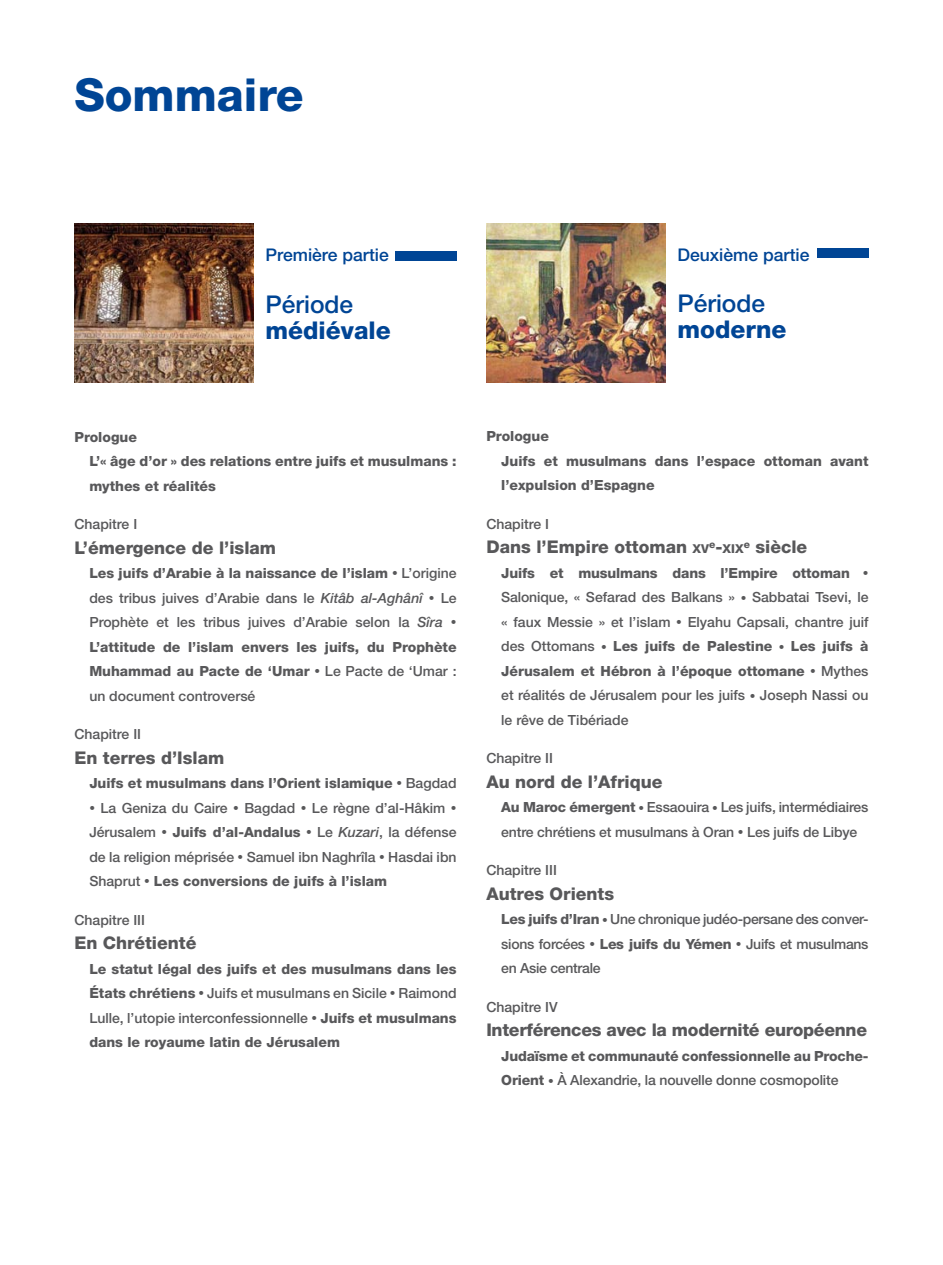
<style>
.page{position:relative;width:943px;height:1265px;background:#fff}
.page>*{position:absolute;margin:0;border:0;box-sizing:border-box;transform-origin:0 0}
.t1{font:800 45.5px "Helvetica Neue LT Std";color:#004595}
.t2{font:800 24.5px "Helvetica Neue LT Std";color:#004595}
.t3{font:500 24.5px "Helvetica Neue LT Std";color:#004595}
.t4{font:800 17.5px "Helvetica Neue LT Std";color:#58585a}
.t5{font:500 17.5px "Helvetica Neue LT Std";color:#004595}
.t6{font:500 14px/24.5px "Helvetica Neue LT Std";color:#58585a;text-align:justify}
.t7{font:800 14px/24.5px "Helvetica Neue LT Std";color:#58585a}
.t8{font:800 12.25px "Helvetica Neue LT Std";color:#58585a}
.s1{font-weight:800}
.s2{font-size:11.38px}
.s3{font-style:italic}
.s4{font-weight:500;font-size:11.38px}
.s5{font-weight:500}
.s6{font-size:12.25px}
.s7{font-size:17.5px}
</style>
<div class="page">
<img style="left:74px;top:223px;width:179px;height:159px">
<img style="left:486px;top:223px;width:179px;height:159px">
<div style="left:395px;top:252px;width:61px;height:9px;background:#004595"></div>
<div style="left:817px;top:249px;width:51px;height:9px;background:#004595"></div>
<h1 class="t1" style="left:74px;top:68px;width:231px">Sommaire</h1>
<p class="t5" style="left:265px;top:244px;width:125px">Première partie</p>
<h2 class="t3" style="left:265px;top:289px;width:89px">Période</h2>
<h2 class="t2" style="left:265px;top:315px;width:127px">médiévale</h2>
<p class="t5" style="left:677px;top:244px;width:133px">Deuxième partie</p>
<h2 class="t3" style="left:677px;top:289px;width:89px">Période</h2>
<h2 class="t2" style="left:677px;top:315px;width:110px">moderne</h2>
<p class="t7" style="left:89px;top:424px;width:369px;text-indent:-15px">Prologue<br>L’« âge d’or » des relations entre juifs et musulmans : mythes et réalités</p>
<p class="t6" style="left:74px;top:512px;width:64px">Chapitre I</p>
<p class="t4" style="left:74px;top:537px;width:203px">L’émergence de l’islam</p>
<p class="t6" style="left:89px;top:561px;width:369px"><span class="s1">Les juifs d’Arabie à la naissance de l’islam</span> <span class="s2">•</span> L’origine des tribus juives d’Arabie dans le <span class="s3">Kitâb al-Aghânî</span> <span class="s2">•</span> Le Prophète et les tribus juives d’Arabie selon la <span class="s3">Sîra</span> <span class="s2">• </span><span class="s1">L’attitude de l’islam envers les juifs, du Prophète Muhammad au Pacte de ‘Umar</span> <span class="s2">•</span> Le Pacte de ‘Umar : un document controversé</p>
<p class="t6" style="left:74px;top:722px;width:68px">Chapitre II</p>
<p class="t4" style="left:74px;top:747px;width:151px">En terres d’Islam</p>
<p class="t7" style="left:89px;top:771px;width:369px">Juifs et musulmans dans l’Orient islamique <span class="s4">•</span> <span class="s5">Bagdad</span></p>
<p class="t6" style="left:89px;top:795px;width:369px"><span class="s2">•</span> La Geniza du Caire <span class="s2">•</span> Bagdad <span class="s2">•</span> Le règne d’al-Hâkim <span class="s2">• </span>Jérusalem <span class="s2">•</span> <span class="s1">Juifs d’al-Andalus</span> <span class="s2">•</span> Le <span class="s3">Kuzari</span>, la défense de la religion méprisée <span class="s2">•</span> Samuel ibn Naghrîla <span class="s2">•</span> Hasdai ibn Shaprut <span class="s2">•</span> <span class="s1">Les conversions de juifs à l’islam</span></p>
<p class="t6" style="left:74px;top:907px;width:72px">Chapitre III</p>
<p class="t4" style="left:74px;top:933px;width:123px">En Chrétienté</p>
<p class="t7" style="left:89px;top:956px;width:369px;text-align:justify">Le statut légal des juifs et des musulmans dans les États chrétiens <span class="s4">•</span> <span class="s5">Juifs et musulmans en Sicile</span> <span class="s4">•</span> <span class="s5">Raimond Lulle, l’utopie interconfessionnelle</span> <span class="s4">•</span> Juifs et musulmans dans le royaume latin de Jérusalem</p>
<p class="t7" style="left:501px;top:424px;width:369px;text-indent:-15px">Prologue<br>Juifs et musulmans dans l’espace ottoman avant l’expulsion d’Espagne</p>
<p class="t6" style="left:486px;top:512px;width:64px">Chapitre I</p>
<p class="t4" style="left:486px;top:537px;width:224px">Dans l’Empire ottoman <span class="s6">XV</span></p>
<p class="t8" style="left:709px;top:542px;width:36px"><sup>e</sup><span class="s7">-</span>XIX</p>
<p class="t4" style="left:743px;top:537px;width:65px"><sup>e</sup> siècle</p>
<p class="t6" style="left:501px;top:561px;width:369px"><span class="s1">Juifs et musulmans dans l’Empire ottoman</span> <span class="s2">• </span>Salonique, « Sefarad des Balkans » <span class="s2">•</span> Sabbatai Tsevi, le « faux Messie » et l’islam <span class="s2">•</span> Elyahu Capsali, chantre juif des Ottomans <span class="s2">•</span> <span class="s1">Les juifs de Palestine</span> <span class="s2">•</span> <span class="s1">Les juifs à Jérusalem et Hébron à l’époque ottomane</span> <span class="s2">•</span> Mythes et réalités de Jérusalem pour les juifs <span class="s2">•</span> Joseph Nassi ou le rêve de Tibériade</p>
<p class="t6" style="left:486px;top:746px;width:68px">Chapitre II</p>
<p class="t4" style="left:486px;top:771px;width:178px">Au nord de l’Afrique</p>
<p class="t6" style="left:501px;top:795px;width:369px"><span class="s1">Au Maroc émergent</span> <span class="s2">•</span> Essaouira <span class="s2">•</span> Les juifs, intermédiaires entre chrétiens et musulmans à Oran <span class="s2">•</span> Les juifs de Libye</p>
<p class="t6" style="left:486px;top:858px;width:72px">Chapitre III</p>
<p class="t4" style="left:486px;top:883px;width:129px">Autres Orients</p>
<p class="t6" style="left:501px;top:907px;width:369px"><span class="s1">Les juifs d’Iran</span> <span class="s2">•</span> Une chronique judéo-persane des conver&shy;sions forcées <span class="s2">•</span> <span class="s1">Les juifs du Yémen</span> <span class="s2">•</span> Juifs et musulmans en Asie centrale</p>
<p class="t6" style="left:486px;top:995px;width:73px">Chapitre IV</p>
<p class="t4" style="left:486px;top:1020px;width:382px">Interférences avec la modernité européenne</p>
<p class="t7" style="left:501px;top:1044px;width:369px">Judaïsme et communauté confessionnelle au Proche-<br>Orient <span class="s4">•</span> <span class="s5">À Alexandrie, la nouvelle donne cosmopolite</span></p>
</div>
